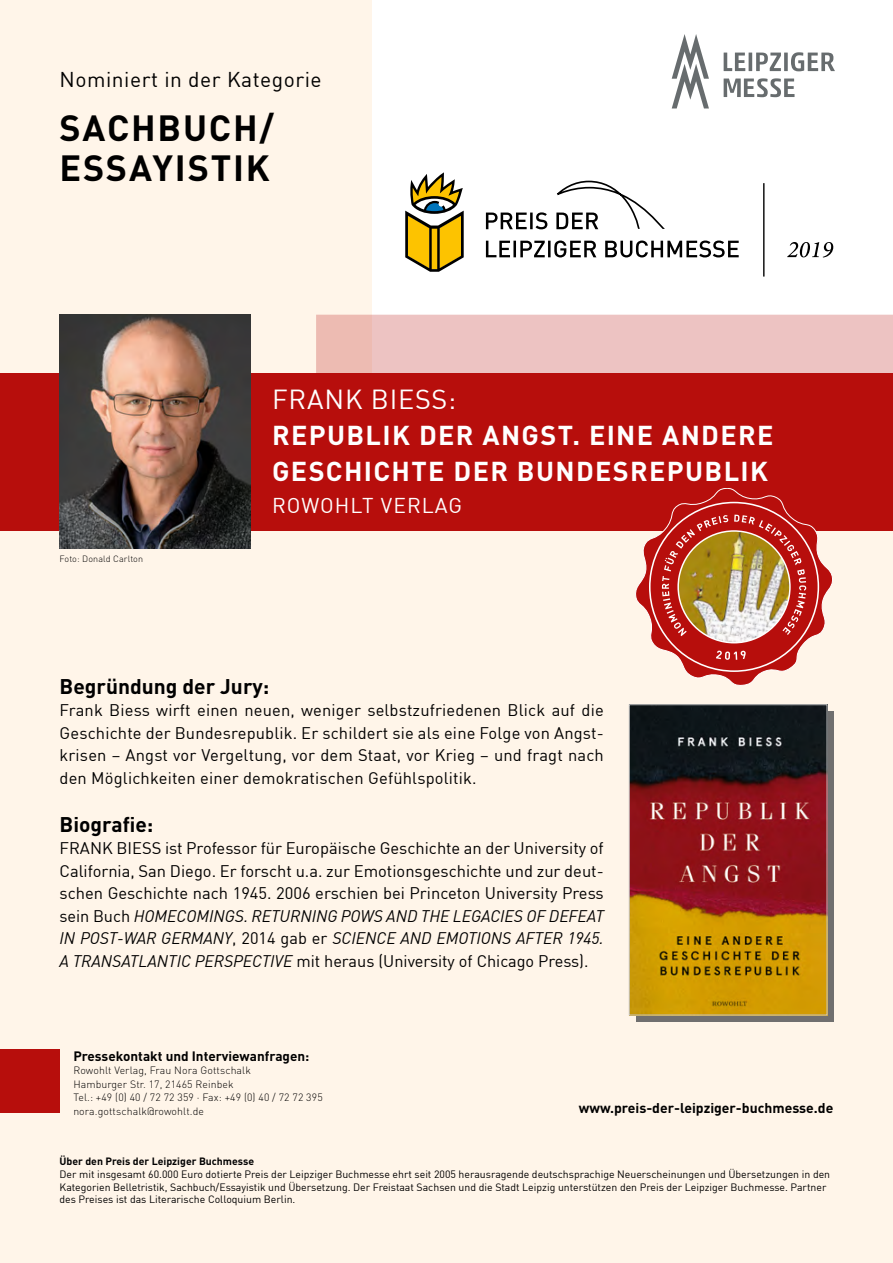
<style>
.page{position:relative;width:893px;height:1263px;background:#fff}
.page>*{position:absolute;margin:0;border:0;box-sizing:border-box;transform-origin:0 0}
.t1{font:700 36px/39.6px "DIN";letter-spacing:.05em;color:#000}
.t2{font:700 27px/36px "DIN";letter-spacing:.05em;color:#fff}
.t3{font:27px "DIN";letter-spacing:.03em;color:#fff}
.t4{font:700 21px "DIN";color:#000}
.t5{font:21px "DIN";letter-spacing:.025em;color:#000}
.t6{font:21px "DIN";letter-spacing:.05em;color:#fff}
.t7{font:16.5px/22.5px "DIN";color:#000;text-align:justify}
.t8{font:700 13.95px "DIN";color:#000}
.t9{font:700 13.5px "DIN";color:#000}
.t10{font:10.5px/12.6px "DIN";color:#000}
.t11{font:300 10.5px/13.5px "DIN";letter-spacing:.01em;color:#000}
.t12{font:700 10.5px "DIN";color:#000}
.t13{font:300 9px "DIN";letter-spacing:.01em;color:#000}
.s1{font-style:italic}
</style>
<div class="page">
<div style="left:0;top:0;width:371px;height:383px;background:#fff5e9"></div>
<div style="left:0;top:374px;width:893px;height:889px;background:#fff5e9"></div>
<div style="left:0;top:373px;width:893px;height:158px;background:#b70e0c"></div>
<svg style="left:316px;top:315px;width:577px;height:58px;background:#edc2c0"></svg>
<div style="left:0;top:1049px;width:60px;height:64px;background:#b70e0c"></div>
<svg style="left:636px;top:711px;width:197px;height:310px;background:#7b756f"></svg>
<img style="left:631px;top:706px;width:194px;height:307px">
<div style="left:629px;top:704px;width:198px;height:311px;border:1px solid #c6c6c6"></div>
<img style="left:60px;top:315px;width:191px;height:234px">
<svg style="left:486px;top:240px;width:253px;height:17px"></svg>
<svg style="left:486px;top:180px;width:179px;height:49px"></svg>
<hr style="left:763px;top:183px;width:1px;height:94px;background:#000">
<svg style="left:405px;top:172px;width:59px;height:100px"></svg>
<svg style="left:787px;top:242px;width:46px;height:15px"></svg>
<svg style="left:724px;top:78px;width:70px;height:19px"></svg>
<svg style="left:724px;top:52px;width:111px;height:19px"></svg>
<svg style="left:672px;top:34px;width:37px;height:74px"></svg>
<svg style="left:635px;top:488px;width:198px;height:198px"></svg>
<p class="t5" style="left:60px;top:66px;width:264px">Nominiert in der Kategorie</p>
<h1 class="t1" style="left:60px;top:107px;width:216px">SACHBUCH/<br>ESSAYISTIK</h1>
<p class="t13" style="left:60px;top:553px;width:85px">Foto: Donald Carlton</p>
<h2 class="t3" style="left:272px;top:382px;width:186px">FRank Biess:</h2>
<h2 class="t2" style="left:272px;top:416px;width:503px">REPUBLIK DER ANGST. EINE ANDERE<br>GESCHICHTE DER BUNDESREPUBLIK</h2>
<p class="t6" style="left:272px;top:492px;width:192px">ROWOHLT VE RLAG</p>
<p class="t4" style="left:60px;top:672px;width:211px">Begründung der Jury:</p>
<p class="t7" style="left:60px;top:699px;width:546px">Frank Biess wirft einen neuen, weniger selbstzufriedenen Blick auf die Geschichte der Bundesrepublik. Er schildert sie als eine Folge von Angst&shy;krisen – Angst vor Vergeltung, vor dem Staat, vor Krieg – und fragt nach den Möglichkeiten einer demokratischen Gefühlspolitik.</p>
<p class="t4" style="left:60px;top:810px;width:95px">Biografie:</p>
<p class="t7" style="left:60px;top:837px;width:546px">Frank Biess ist Professor für Europäische Geschichte an der University of California, San Diego. Er forscht u.a. zur Emotionsgeschichte und zur deut&shy;schen Geschichte nach 1945. 2006 erschien bei Princeton University Press sein Buch <span class="s1">HOMECOMINGS. RETURNING POWS AND THE LEGACIES OF DEFEAT IN POST-WAR GERMANY</span>, 2014 gab er <span class="s1">SCIENCE AND EMOTIONS AFTER 1945.<br>A TRANSATLANTIC PERSPECTIVE</span> mit heraus (University of Chicago Press).</p>
<p class="t9" style="left:73px;top:1047px;width:238px">Pressekontakt und Interviewanfragen:</p>
<p class="t11" style="left:73px;top:1063px;width:251px">Rowohlt Verlag, Frau Nora Gottschalk<br>Hamburger Str. 17, 21465 Reinbek<br>Tel.: +49 (0) 40 / 72 72 359 · Fax: +49 (0) 40 / 72 72 395 nora.gottschalk@rowohlt.de</p>
<p class="t8" style="left:579px;top:1099px;width:256px">www.preis-der-leipziger-buchmesse.de</p>
<p class="t12" style="left:60px;top:1155px;width:196px">Über den Preis der Leipziger Buchmesse</p>
<p class="t10" style="left:60px;top:1168px;width:772px">Der mit insgesamt 60.000 Euro dotierte Preis der Leipziger Buchmesse ehrt seit 2005 herausragende deutschsprachige Neuerscheinungen und Übersetzungen in den<br>Kategorien Belletristik, Sachbuch/Essayistik und Übersetzung. Der Freistaat Sachsen und die Stadt Leipzig unterstützen den Preis der Leipziger Buchmesse. Partner des Preises ist das Literarische Colloquium Berlin.</p>
</div>
